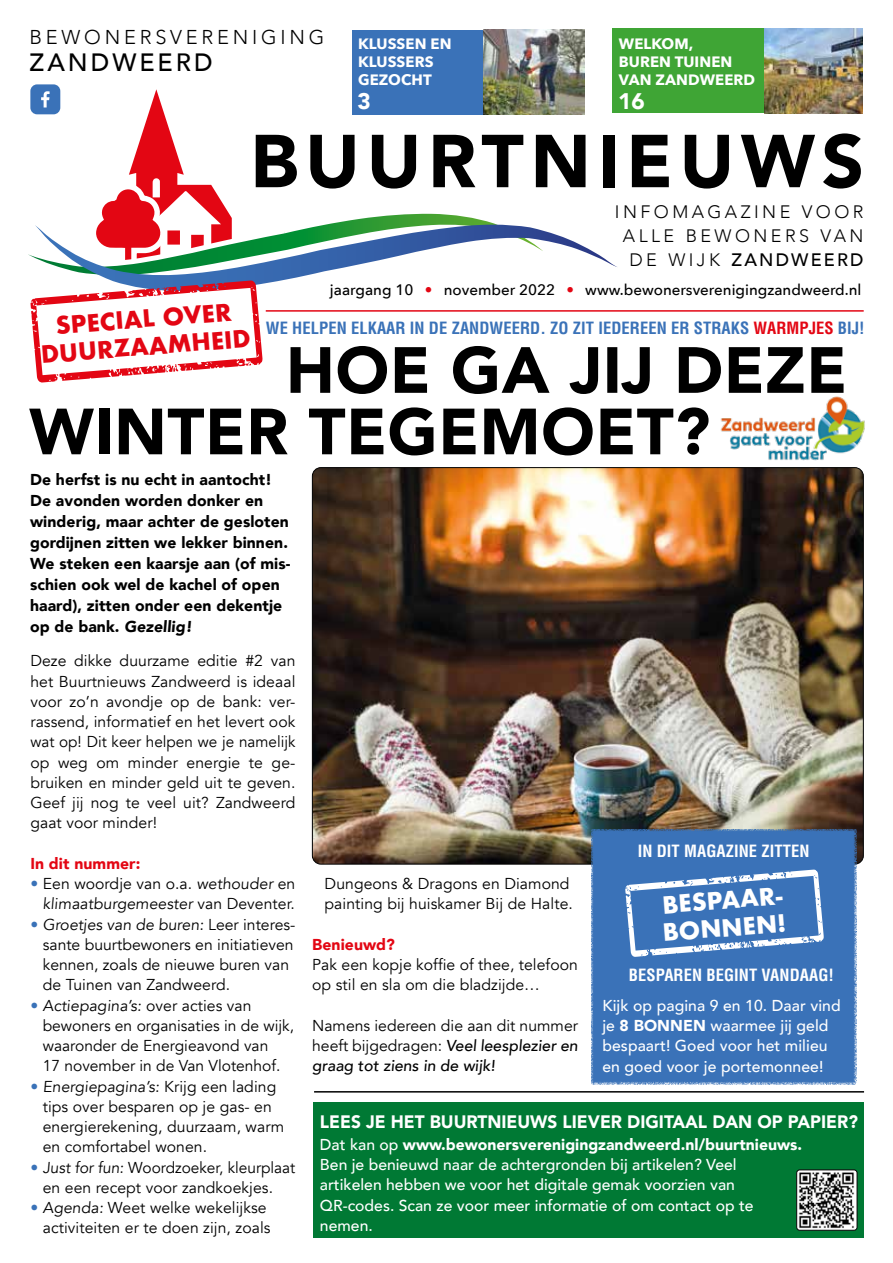
<style>
.page{position:relative;width:893px;height:1263px;background:#fff}
.page>*{position:absolute;margin:0;border:0;box-sizing:border-box;transform-origin:0 0}
.t1{font:900 74.1px "Avenir";letter-spacing:.09em;color:#000}
.t2{font:900 64.5px/61.5px "Avenir";letter-spacing:.01em;color:#000}
.t3{font:500 25.05px "Avenir";letter-spacing:.12em;color:#000}
.t4{font:700 23.25px/27.9px "Futura";color:#e30613;text-align:center}
.t5{font:700 23.25px/27.9px "Futura";color:#fff}
.t6{font:900 22.5px "Avenir";color:#fff}
.t7{font:300 19.95px "Avenir";letter-spacing:.19em;color:#000}
.t8{font:900 18px "Avenir";color:#fff;scale:.96 1}
.t9{font:300 18px/24px "Avenir";letter-spacing:.19em;color:#000;text-align:right}
.t10{font:700 condensed 16.5px "Helvetica LT Std";letter-spacing:.005em;color:#3a72b8}
.t11{font:700 condensed 16.5px "Helvetica LT Std";letter-spacing:.005em;color:#fff}
.t12{font:15.75px/20.2px "Avenir";letter-spacing:.005em;color:#000}
.t13{font:500 15.75px/20.2px "Avenir";color:#fff}
.t14{font:900 15.75px/21px "Avenir";letter-spacing:.005em;color:#000}
.t15{font:900 15.75px "Avenir";letter-spacing:.005em;color:#e30613}
.t16{font:500 15.15px "Avenir Next";color:#000}
.t17{font:700 15px/18px "Avenir Next";letter-spacing:.005em;color:#fff}
.s1{font-weight:500}
.s2{color:#e30613}
.s3{color:#3a72b8}
.s4{font-weight:900}
</style>
<div class="page">
<div style="left:313px;top:1102px;width:551px;height:135px;background:#007934"></div>
<hr style="left:314px;top:1091px;width:550px;height:1px;background:#000">
<img style="left:312px;top:468px;width:551px;height:396px">
<div style="left:591px;top:829px;width:265px;height:255px;background:#3a72b8"></div>
<img style="left:720px;top:396px;width:145px;height:65px">
<div style="left:352px;top:30px;width:134px;height:84px;background:#3a72b8"></div>
<div style="left:612px;top:29px;width:166px;height:84px;background:#3fa535"></div>
<hr style="left:266px;top:310px;width:598px;height:2px;background:#e30613">
<img style="left:798px;top:1170px;width:59px;height:60px">
<div style="left:796px;top:1170px;width:61px;height:60px;border:1px solid #000;border-radius:3px"></div>
<svg style="left:625px;top:869px;width:199px;height:88px"></svg>
<svg style="left:28px;top:84px;width:590px;height:299px"></svg>
<img style="left:764px;top:29px;width:99px;height:84px">
<img style="left:483px;top:30px;width:101px;height:84px">
<p class="t7" style="left:30px;top:25px;width:296px">BEWONERSVERENIGING</p>
<h3 class="t3" style="left:30px;top:41px;width:185px">ZANDWEERD</h3>
<p class="t17" style="left:358px;top:34px;width:95px">KLUSSEN EN<br>KLUSSERS<br>GEZOCHT</p>
<p class="t17" style="left:619px;top:34px;width:138px">WELKOM,<br>BUREN TUINEN<br>VAN ZANDWEERD</p>
<h3 class="t6" style="left:357px;top:81px;width:15px">3</h3>
<h1 class="t1" style="left:250px;top:98px;width:615px">BUURTNIEUWS</h1>
<p class="t9" style="left:615px;top:200px;width:250px">INFOMAGAZINE VOOR<br>ALLE BEWONERS VAN<br>DE WIJK <span class="s1">ZANDWEERD</span></p>
<h3 class="t6" style="left:618px;top:81px;width:28px">16</h3>
<p class="t16" style="left:330px;top:277px;width:533px">jaargang 10 <span class="s2">•</span> november 2022 <span class="s2">•</span> www.bewonersverenigingzandweerd.nl</p>
<h3 class="t4" style="left:37px;top:314px;width:212px;rotate:-5deg">SPECIAL OVER<br>DUURZAAMHEID</h3>
<p class="t10" style="left:266px;top:318px;width:600px">WE HELPEN ELKAAR IN DE ZANDWEERD. ZO ZIT IEDEREEN ER STRAKS <span class="s2">WARMPJES</span> BIJ!</p>
<h2 class="t2" style="left:29px;top:338px;width:819px;text-indent:257px">HOE GA JIJ DEZE<br>WINTER TEGEMOET?</h2>
<p class="t14" style="left:30px;top:469px;width:262px">De herfst is nu echt in aantocht!<br>De avonden worden donker en winderig, maar achter de gesloten gordijnen zitten we lekker binnen.<br>We steken een kaarsje aan (of mis&shy;schien ook wel de kachel of open haard), zitten onder een dekentje op de bank. Gezellig!</p>
<p class="t12" style="left:30px;top:651px;width:267px;text-align:justify">Deze dikke duurzame editie #2 van het Buurtnieuws Zandweerd is ideaal voor zo’n avondje op de bank: ver&shy;rassend, informatief en het levert ook wat op! Dit keer helpen we je namelijk op weg om minder energie te ge&shy;bruiken en minder geld uit te geven.<br>Geef jij nog te veel uit? Zandweerd gaat voor minder!</p>
<p class="t15" style="left:30px;top:850px;width:112px">In dit nummer:</p>
<p class="t12" style="left:30px;top:874px;width:266px;text-align:right"><span class="s3">•</span> Een woordje van o.a. wethouder en klimaatburgemeester van Deventer.</p>
<p class="t12" style="left:43px;top:914px;width:254px;text-indent:-12px"><span class="s3">•</span> Groetjes van de buren: Leer interes&shy;sante buurtbewoners en initiatieven kennen, zoals de nieuwe buren van de Tuinen van Zandweerd.</p>
<p class="t12" style="left:43px;top:995px;width:253px;text-indent:-12px"><span class="s3">•</span> Actiepagina’s: over acties van bewoners en organisaties in de wijk, waaronder de Energieavond van<br>17 november in de Van Vlotenhof.</p>
<p class="t12" style="left:43px;top:1076px;width:243px;text-indent:-12px"><span class="s3">•</span> Energiepagina’s: Krijg een lading tips over besparen op je gas- en energierekening, duurzaam, warm en comfortabel wonen.</p>
<p class="t12" style="left:43px;top:1157px;width:254px;text-indent:-12px"><span class="s3">•</span> Just for fun: Woordzoeker, kleurplaat en een recept voor zandkoekjes.</p>
<p class="t12" style="left:30px;top:1198px;width:242px;text-align:right"><span class="s3">•</span> Agenda: Weet welke wekelijkse activiteiten er te doen zijn, zoals</p>
<p class="t12" style="left:325px;top:874px;width:250px">Dungeons &amp; Dragons en Diamond painting bij huiskamer Bij de Halte.</p>
<p class="t15" style="left:312px;top:931px;width:84px">Benieuwd?</p>
<p class="t12" style="left:312px;top:955px;width:267px">Pak een kopje koffie of thee, telefoon op stil en sla om die bladzijde…</p>
<p class="t12" style="left:312px;top:1015px;width:269px">Namens iedereen die aan dit nummer heeft bijgedragen: <span class="s1">Veel leesplezier en graag tot ziens in de wijk!</span></p>
<p class="t11" style="left:638px;top:841px;width:173px">IN DIT MAGAZINE ZITTEN</p>
<h3 class="t5" style="left:659px;top:891px;width:129px;rotate:-5deg">BESPAAR-<br>BONNEN!</h3>
<p class="t11" style="left:629px;top:964px;width:207px">BESPAREN BEGINT VANDAAG!</p>
<p class="t13" style="left:602px;top:994px;width:240px">Kijk op pagina 9 en 10. Daar vind je <span class="s4">8 BONNEN</span> waarmee jij geld bespaart! Goed voor het milieu en goed voor je portemonnee!</p>
<p class="t8" style="left:320px;top:1106px;width:562px">LEES JE HET BUURTNIEUWS LIEVER DIGITAAL DAN OP PAPIER?</p>
<p class="t13" style="left:320px;top:1133px;width:484px">Dat kan op <span class="s4">www.bewonersverenigingzandweerd.nl/buurtnieuws.<br></span>Ben je benieuwd naar de achtergronden bij artikelen? Veel artikelen hebben we voor het digitale gemak voorzien van QR-codes. Scan ze voor meer informatie of om contact op te nemen.</p>
</div>
